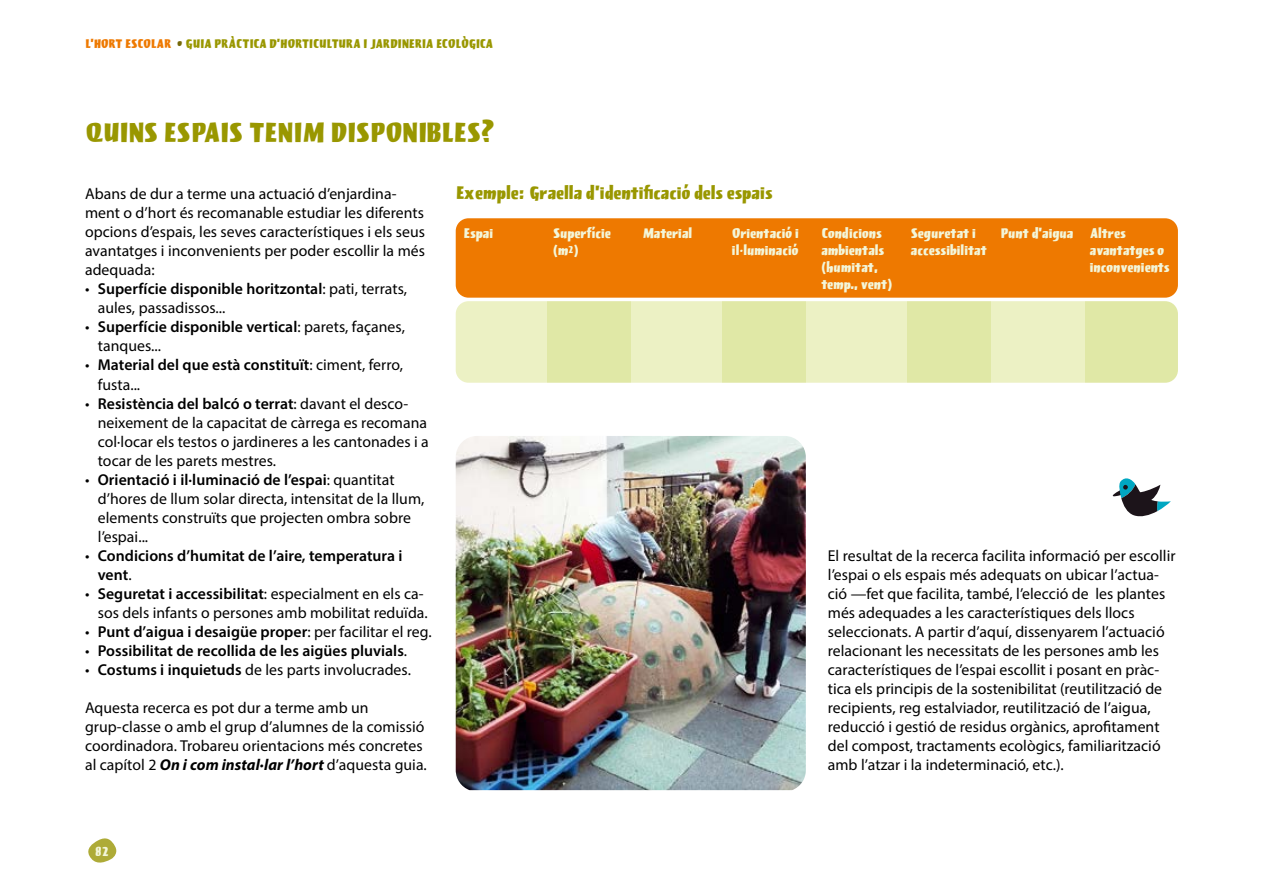
<style>
.page{position:relative;width:1263px;height:893px;background:#fff}
.page>*{position:absolute;margin:0;border:0;box-sizing:border-box;transform-origin:0 0}
.t1{font:28.5px "Lola";letter-spacing:.005em;color:#999700}
.t2{font:18.75px "Lola";letter-spacing:.005em;color:#999700}
.t3{font:15.75px/19px "Myriad Pro";letter-spacing:.005em;color:#000}
.t4{font:600 15.75px/19px "Myriad Pro";letter-spacing:.005em;color:#000}
.t5{font:14.4px/17.2px "Lola";color:#f3f6d9}
.t6{font:13.5px "Lola";color:#f3f6d9}
.t7{font:12.9px "Lola";letter-spacing:.005em;color:#999700}
.s1{color:#ee7900}
.s2{color:#766909}
.s3{font-weight:600}
.s4{font-weight:400}
.s5{font-weight:700;font-style:italic}
.s6{font-size:10.35px}
</style>
<div class="page">
<svg style="left:88px;top:838px;width:29px;height:25px"></svg>
<div style="left:456px;top:218px;width:722px;height:80px;background:#ee7900;border-radius:13px"></div>
<div style="left:456px;top:301px;width:722px;height:82px;background:#ecf1c4;border-radius:13px"></div>
<div style="left:722px;top:301px;width:84px;height:82px;background:#e0e8a6"></div>
<div style="left:907px;top:301px;width:84px;height:82px;background:#e0e8a6"></div>
<div style="left:1086px;top:301px;width:92px;height:82px;background:#e0e8a6"></div>
<div style="left:547px;top:301px;width:84px;height:82px;background:#e0e8a6"></div>
<img style="left:456px;top:436px;width:350px;height:354px">
<svg style="left:1112px;top:478px;width:59px;height:39px"></svg>
<p class="t7" style="left:85px;top:36px;width:409px"><span class="s1">L’HORT ESCOLAR</span> <span class="s2">•</span> GUIA PRÀCTICA D’HORTICULTURA I JARDINERIA ECOLÒGICA</p>
<h1 class="t1" style="left:85px;top:115px;width:411px">QUINS ESPAIS TENIM DISPONIBLES?</h1>
<p class="t3" style="left:85px;top:184px;width:341px">Abans de dur a terme una actuació d’enjardina&shy;ment o d’hort és recomanable estudiar les diferents opcions d’espais, les seves característiques i els seus avantatges i inconvenients per poder escollir la més adequada:</p>
<p class="t3" style="left:98px;top:279px;width:311px;text-indent:-13px">• <span class="s3">Superfície disponible horitzontal</span>: pati, terrats, aules, passadissos...</p>
<p class="t4" style="left:98px;top:317px;width:309px;text-indent:-13px"><span class="s4">•</span> Superfície disponible vertical<span class="s4">: parets, façanes, tanques...</span></p>
<p class="t4" style="left:98px;top:355px;width:307px;text-indent:-13px"><span class="s4">•</span> Material del que està constituït<span class="s4">: ciment, ferro, fusta...</span></p>
<p class="t3" style="left:98px;top:393px;width:332px;text-indent:-13px">• <span class="s3">Resistència del balcó o terrat</span>: davant el desco&shy;neixement de la capacitat de càrrega es recomana col·locar els testos o jardineres a les cantonades i a tocar de les parets mestres.</p>
<p class="t3" style="left:98px;top:470px;width:328px;text-indent:-13px">• <span class="s3">Orientació i il·luminació de l’espai</span>: quantitat d’hores de llum solar directa, intensitat de la llum, elements construïts que projecten ombra sobre l’espai...</p>
<p class="t4" style="left:98px;top:545px;width:306px;text-indent:-13px"><span class="s4">•</span> Condicions d’humitat de l’aire, temperatura i vent<span class="s4">.</span></p>
<p class="t3" style="left:85px;top:584px;width:344px;text-align:right">• <span class="s3">Seguretat i accessibilitat</span>: especialment en els ca&shy;sos dels infants o persones amb mobilitat reduïda.</p>
<p class="t4" style="left:85px;top:622px;width:348px"><span class="s4">•</span> Punt d’aigua i desaigüe proper<span class="s4">: per facilitar el reg.</span></p>
<p class="t4" style="left:85px;top:641px;width:324px"><span class="s4">•</span> Possibilitat de recollida de les aigües pluvials<span class="s4">.</span></p>
<p class="t3" style="left:85px;top:660px;width:327px">• <span class="s3">Costums i inquietuds</span> de les parts involucrades.</p>
<p class="t3" style="left:85px;top:698px;width:343px">Aquesta recerca es pot dur a terme amb un grup-classe o amb el grup d’alumnes de la comissió coordinadora. Trobareu orientacions més concretes al capítol 2 <span class="s5">On i com instal·lar l’hort</span> d’aquesta guia.</p>
<p class="t2" style="left:456px;top:182px;width:318px">Exemple: Graella d’identificació dels espais</p>
<p class="t5" style="left:463px;top:224px;width:31px">Espai</p>
<p class="t5" style="left:553px;top:224px;width:59px">Superfície (m<span class="s6">2</span>)</p>
<p class="t5" style="left:642px;top:224px;width:51px">Material</p>
<p class="t5" style="left:732px;top:224px;width:68px">Orientació i il·luminació</p>
<p class="t5" style="left:821px;top:224px;width:72px">Condicions ambientals (humitat, temp., vent)</p>
<p class="t5" style="left:911px;top:224px;width:78px">Seguretat i accessibilitat</p>
<p class="t5" style="left:1090px;top:224px;width:81px;text-indent:-89px">Punt d’aigua Altres avantatges o inconvenients</p>
<p class="t3" style="left:828px;top:546px;width:349px">El resultat de la recerca facilita informació per escollir l’espai o els espais més adequats on ubicar l’actua&shy;ció —fet que facilita, també, l’elecció de les plantes més adequades a les característiques dels llocs seleccionats. A partir d’aquí, dissenyarem l’actuació relacionant les necessitats de les persones amb les característiques de l’espai escollit i posant en pràc&shy;tica els principis de la sostenibilitat (reutilització de recipients, reg estalviador, reutilització de l’aigua, reducció i gestió de residus orgànics, aprofitament del compost, tractaments ecològics, familiarització amb l’atzar i la indeterminació, etc.).</p>
<p class="t6" style="left:95px;top:843px;width:16px">82</p>
</div>
